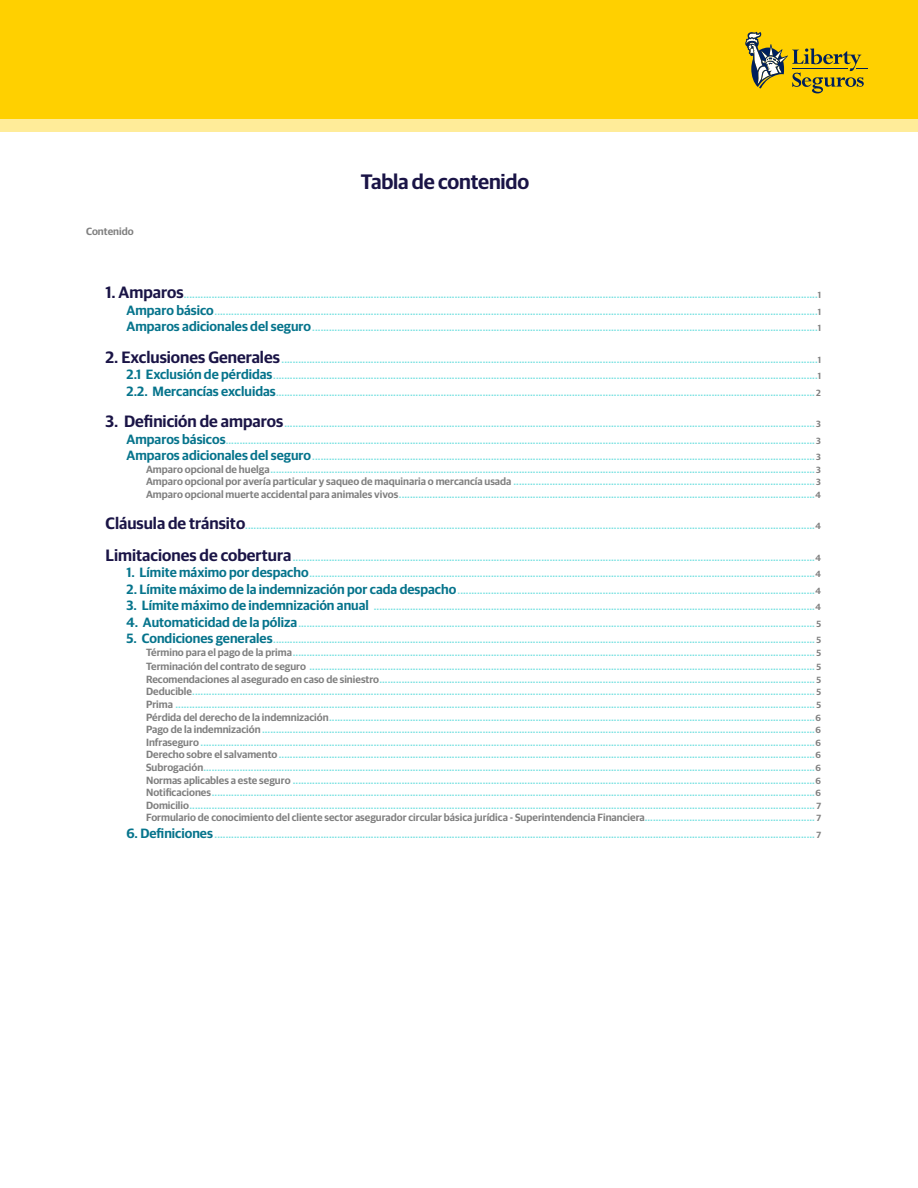
<style>
.page{position:relative;width:918px;height:1188px;background:#fff}
.page>*{position:absolute;margin:0;border:0;box-sizing:border-box;transform-origin:0 0}
.t1{font:600 21px "Guardian Sans";letter-spacing:-.01em;color:#1a1446}
.t2{font:600 10.5px/12.6px "Guardian Sans";color:#78e1e1;text-align:justify}
.t3{font:600 10.5px "Guardian Sans";color:#808080}
.s1{font-size:16.5px;color:#1a1446}
.s2{font-size:9px;color:#808080}
.s3{font-size:13.5px;color:#06748c}
.s4{color:#808080}
</style>
<div class="page">
<div style="left:0;top:0;width:918px;height:132px;background:#ffec99"></div>
<div style="left:0;top:0;width:918px;height:119px;background:#ffd000"></div>
<svg style="left:745px;top:32px;width:123px;height:61px"></svg>
<p class="t3" style="left:86px;top:224px;width:49px">Contenido</p>
<h1 class="t1" style="left:361px;top:166px;width:170px">Tabla de contenido</h1>
<p class="t2" style="left:127px;top:285px;width:696px;line-height:16.5px;text-indent:-21px"><span class="s1">1. Amparos</span>...................................................................................................................................................................................................................................<span class="s2">1<br></span><span class="s3">Amparo básico</span>........................................................................................................................................................................................................................<span class="s2">1<br></span><span class="s3">Amparos adicionales del seguro</span>.....................................................................................................................................................................................<span class="s2">1</span></p>
<p class="t2" style="left:127px;top:350px;width:696px;line-height:16.5px;text-indent:-21px"><span class="s1">2. Exclusiones Generales</span>................................................................................................................................................................................................<span class="s2">1<br></span><span class="s3">2.1 Exclusión de pérdidas</span>...................................................................................................................................................................................................<span class="s2">1<br></span><span class="s3">2.2. Mercancías excluidas</span>................................................................................................................................................................................................. <span class="s2">2</span></p>
<p class="t2" style="left:127px;top:414px;width:696px;line-height:16.5px;text-indent:-21px"><span class="s1">3. Definición de amparos</span>.............................................................................................................................................................................................. <span class="s2">3<br></span><span class="s3">Amparos básicos</span>................................................................................................................................................................................................................... <span class="s2">3<br></span><span class="s3">Amparos adicionales del seguro</span>.................................................................................................................................................................................... <span class="s2">3</span></p>
<p class="t2" style="left:146px;top:462px;width:676px"><span class="s4">Amparo opcional de huelga</span>................................................................................................................................................................................................... <span class="s2">3<br></span><span class="s4">Amparo opcional por avería particular y saqueo de maquinaria o mercancía usada</span> ............................................................................................................ <span class="s2">3<br></span><span class="s4">Amparo opcional muerte accidental para animales vivos</span>.....................................................................................................................................................<span class="s2">4</span></p>
<p class="t2" style="left:106px;top:519px;width:717px"><span class="s1">Cláusula de tránsito</span>............................................................................................................................................................................................................<span class="s2">4</span></p>
<p class="t2" style="left:106px;top:550px;width:717px"><span class="s1">Limitaciones de cobertura</span>...........................................................................................................................................................................................<span class="s2">4</span></p>
<p class="t2" style="left:127px;top:567px;width:696px"><span class="s3">1. Límite máximo por despacho</span>.....................................................................................................................................................................................<span class="s2">4</span></p>
<p class="t2" style="left:127px;top:583px;width:696px"><span class="s3">2. Límite máximo de la indemnización por cada despacho</span>................................................................................................................................<span class="s2">4</span></p>
<p class="t2" style="left:127px;top:600px;width:696px"><span class="s3">3. Límite máximo de indemnización anual</span> ..............................................................................................................................................................<span class="s2">4</span></p>
<p class="t2" style="left:127px;top:616px;width:696px"><span class="s3">4. Automaticidad de la póliza</span>......................................................................................................................................................................................... <span class="s2">5</span></p>
<p class="t2" style="left:127px;top:633px;width:696px;text-align:right"><span class="s3">5. Condiciones generales</span>.................................................................................................................................................................................................. <span class="s2">5<br></span><span class="s4">Término para el pago de la prima</span>........................................................................................................................................................................................... <span class="s2">5</span></p>
<p class="t2" style="left:146px;top:659px;width:677px"><span class="s4">Terminación del contrato de seguro</span> ..................................................................................................................................................................................... <span class="s2">5<br></span><span class="s4">Recomendaciones al asegurado en caso de siniestro</span>............................................................................................................................................................ <span class="s2">5<br></span><span class="s4">Deducible</span>............................................................................................................................................................................................................................... <span class="s2">5<br></span><span class="s4">Prima</span> ..................................................................................................................................................................................................................................... <span class="s2">5<br></span><span class="s4">Pérdida del derecho de la indemnización</span>..............................................................................................................................................................................<span class="s2">6<br></span><span class="s4">Pago de la indemnización</span>......................................................................................................................................................................................................<span class="s2">6<br></span><span class="s4">Infraseguro</span> ............................................................................................................................................................................................................................<span class="s2">6<br></span><span class="s4">Derecho sobre el salvamento</span>................................................................................................................................................................................................<span class="s2">6<br></span><span class="s4">Subrogación</span>...........................................................................................................................................................................................................................<span class="s2">6<br></span><span class="s4">Normas aplicables a este seguro</span> ...........................................................................................................................................................................................<span class="s2">6<br></span><span class="s4">Notificaciones</span>........................................................................................................................................................................................................................<span class="s2">6<br></span><span class="s4">Domicilio</span>................................................................................................................................................................................................................................ <span class="s2">7<br></span><span class="s4">Formulario de conocimiento del cliente sector asegurador circular básica jurídica - Superintendencia Financiera</span>............................................................. <span class="s2">7</span></p>
<p class="t2" style="left:127px;top:827px;width:696px"><span class="s3">6. Definiciones</span> ....................................................................................................................................................................................................................... <span class="s2">7</span></p>
</div>
